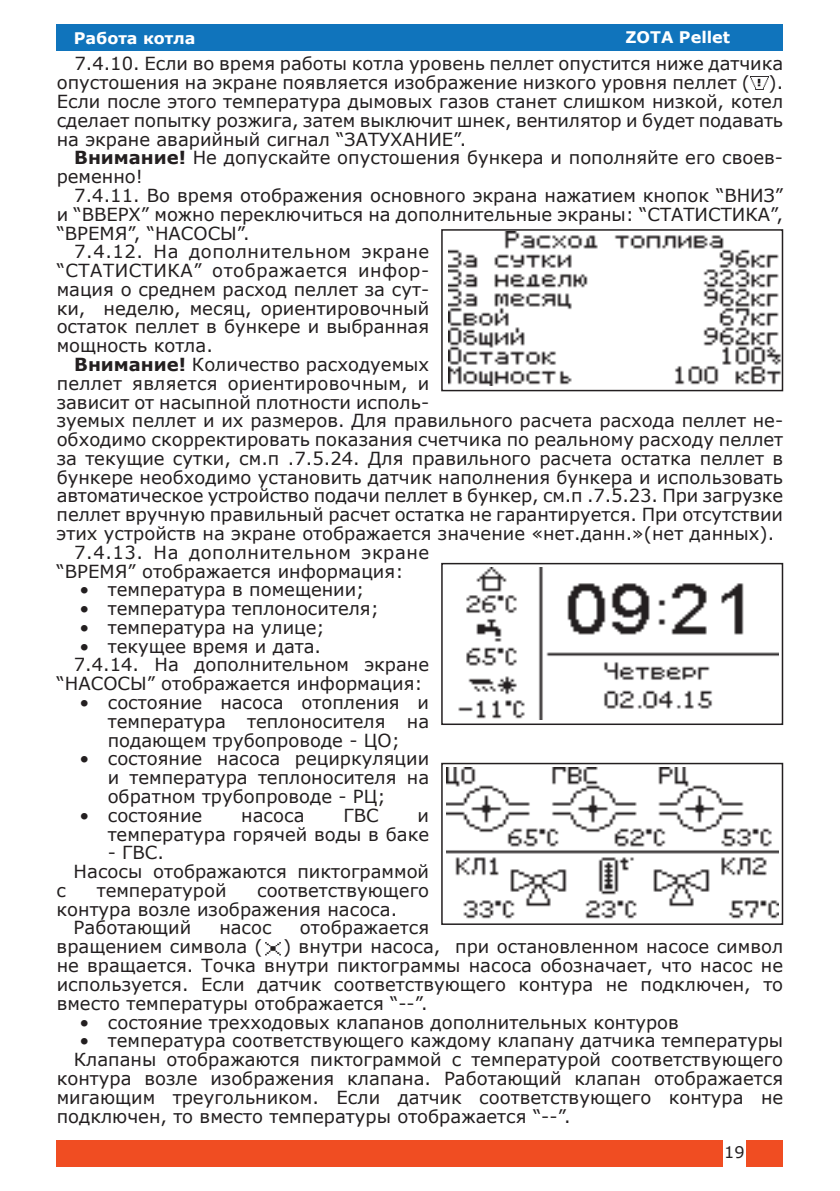
<style>
.page{position:relative;width:840px;height:1191px;background:#fff}
.page>*{position:absolute;margin:0;border:0;box-sizing:border-box;transform-origin:0 0}
.t1{font:18px/18.8px "Verdana";color:#231f20;text-align:justify}
.t2{font:18px "Verdana";letter-spacing:.03em;color:#231f20}
.t3{font:700 16px "Verdana";color:#fff}
.t4{font:16px "Verdana";color:#231f20}
.s1{font-weight:700}
</style>
<div class="page">
<div style="left:57px;top:1140px;width:725px;height:27px;background:#f04d22"></div>
<div style="left:722px;top:1139px;width:23px;height:28px;background:#fff"></div>
<div style="left:57px;top:24px;width:725px;height:27px;background:#1074bc"></div>
<img style="left:750px;top:77px;width:18px;height:12px">
<img style="left:265px;top:942px;width:16px;height:14px">
<img style="left:448px;top:232px;width:331px;height:154px">
<div style="left:441px;top:229px;width:341px;height:162px;border:2px solid #231f20"></div>
<img style="left:458px;top:567px;width:320px;height:152px">
<div style="left:441px;top:563px;width:341px;height:162px;border:2px solid #231f20"></div>
<img style="left:446px;top:767px;width:332px;height:152px">
<div style="left:441px;top:763px;width:341px;height:162px;border:2px solid #231f20"></div>
<p class="t3" style="left:625px;top:26px;width:106px">ZOTA Pellet</p>
<p class="t1" style="left:57px;top:54px;width:727px;text-indent:18px">7.4.10. Если во время работы котла уровень пеллет опустится ниже датчика опустошения на экране появляется изображение низкого уровня пеллет ( ).<br>Если после этого температура дымовых газов станет слишком низкой, котел сделает попытку розжига, затем выключит шнек, вентилятор и будет подавать на экране аварийный сигнал “ЗАТУХАНИЕ”.</p>
<p class="t1" style="left:57px;top:148px;width:727px;text-indent:18px"><span class="s1">Внимание!</span> Не допускайте опустошения бункера и пополняйте его своев&shy;ременно!</p>
<p class="t1" style="left:74px;top:186px;width:710px">7.4.11. Во время отображения основного экрана нажатием кнопок “ВНИЗ”</p>
<p class="t1" style="left:57px;top:205px;width:727px">и “ВВЕРХ” можно переключиться на дополнительные экраны: “СТАТИСТИКА”,</p>
<p class="t1" style="left:57px;top:223px;width:194px">“ВРЕМЯ”, “НАСОСЫ”.</p>
<p class="t2" style="left:74px;top:239px;width:356px">7.4.12. На дополнительном экране</p>
<p class="t2" style="left:57px;top:258px;width:374px">“СТАТИСТИКА” отображается инфор-</p>
<p class="t1" style="left:57px;top:280px;width:374px">мация о среднем расход пеллет за сут-</p>
<p class="t1" style="left:57px;top:298px;width:374px">ки, неделю, месяц, ориентировочный</p>
<p class="t1" style="left:57px;top:317px;width:374px">остаток пеллет в бункере и выбранная</p>
<p class="t1" style="left:57px;top:336px;width:158px">мощность котла.</p>
<p class="t1" style="left:74px;top:355px;width:356px"><span class="s1">Внимание!</span> Количество расходуемых</p>
<p class="t1" style="left:57px;top:373px;width:374px">пеллет является ориентировочным, и</p>
<p class="t1" style="left:57px;top:392px;width:374px">зависит от насыпной плотности исполь-</p>
<p class="t1" style="left:57px;top:411px;width:727px">зуемых пеллет и их размеров. Для правильного расчета расхода пеллет не-</p>
<p class="t1" style="left:57px;top:430px;width:727px">обходимо скорректировать показания счетчика по реальному расходу пеллет</p>
<p class="t1" style="left:57px;top:449px;width:727px">за текущие сутки, см.п .7.5.24. Для правильного расчета остатка пеллет в</p>
<p class="t1" style="left:57px;top:467px;width:727px">бункере необходимо установить датчик наполнения бункера и использовать</p>
<p class="t1" style="left:57px;top:486px;width:727px">автоматическое устройство подачи пеллет в бункер, см.п .7.5.23. При загрузке</p>
<p class="t1" style="left:57px;top:505px;width:727px">пеллет вручную правильный расчет остатка не гарантируется. При отсутствии</p>
<p class="t1" style="left:57px;top:524px;width:718px">этих устройств на экране отображается значение «нет.данн.»(нет данных).</p>
<p class="t2" style="left:74px;top:540px;width:356px">7.4.13. На дополнительном экране</p>
<p class="t1" style="left:57px;top:561px;width:348px">“ВРЕМЯ” отображается информация:</p>
<p class="t1" style="left:79px;top:580px;width:286px">• температура в помещении;</p>
<p class="t1" style="left:79px;top:599px;width:301px">• температура теплоносителя;</p>
<p class="t1" style="left:79px;top:618px;width:247px">• температура на улице;</p>
<p class="t1" style="left:79px;top:636px;width:243px">• текущее время и дата.</p>
<p class="t1" style="left:74px;top:655px;width:357px">7.4.14. На дополнительном экране</p>
<p class="t1" style="left:57px;top:674px;width:367px">“НАСОСЫ” отображается информация:</p>
<p class="t1" style="left:108px;top:693px;width:323px;text-indent:-28px">• состояние насоса отопления и температура теплоносителя на подающем трубопроводе - ЦО;</p>
<p class="t1" style="left:108px;top:749px;width:323px;text-indent:-28px">• состояние насоса рециркуляции и температура теплоносителя на обратном трубопроводе - РЦ;</p>
<p class="t1" style="left:79px;top:805px;width:124px">• состояние</p>
<p class="t1" style="left:241px;top:805px;width:65px">насоса</p>
<p class="t1" style="left:343px;top:805px;width:37px">ГВС</p>
<p class="t3" style="left:74px;top:27px;width:123px">Работа котла</p>
<p class="t1" style="left:108px;top:805px;width:323px;text-align:right">и<br>температура горячей воды в баке</p>
<p class="t1" style="left:74px;top:843px;width:357px;text-indent:34px">- ГВС.<br>Насосы отображаются пиктограммой</p>
<p class="t1" style="left:57px;top:880px;width:11px">с</p>
<p class="t1" style="left:97px;top:880px;width:131px">температурой</p>
<p class="t1" style="left:257px;top:880px;width:173px">соответствующего</p>
<p class="t1" style="left:57px;top:899px;width:342px">контура возле изображения насоса.</p>
<p class="t1" style="left:74px;top:918px;width:119px">Работающий</p>
<p class="t1" style="left:219px;top:918px;width:54px">насос</p>
<p class="t1" style="left:57px;top:918px;width:727px;text-align:left;text-indent:243px">отображается<br>вращением символа ( ) внутри насоса, при остановленном насосе символ не вращается. Точка внутри пиктограммы насоса обозначает, что насос не используется. Если датчик соответствующего контура не подключен, то вместо температуры отображается “--”.</p>
<p class="t1" style="left:79px;top:1012px;width:600px">• состояние трехходовых клапанов дополнительных контуров</p>
<p class="t1" style="left:79px;top:1031px;width:705px">• температура соответствующего каждому клапану датчика температуры</p>
<p class="t1" style="left:74px;top:1050px;width:710px">Клапаны отображаются пиктограммой с температурой соответствующего</p>
<p class="t1" style="left:57px;top:1068px;width:727px">контура возле изображения клапана. Работающий клапан отображается</p>
<p class="t1" style="left:57px;top:1087px;width:727px">мигающим треугольником. Если датчик соответствующего контура не</p>
<p class="t1" style="left:57px;top:1106px;width:515px">подключен, то вместо температуры отображается “--”.</p>
<p class="t4" style="left:723px;top:1141px;width:22px">19</p>
</div>
